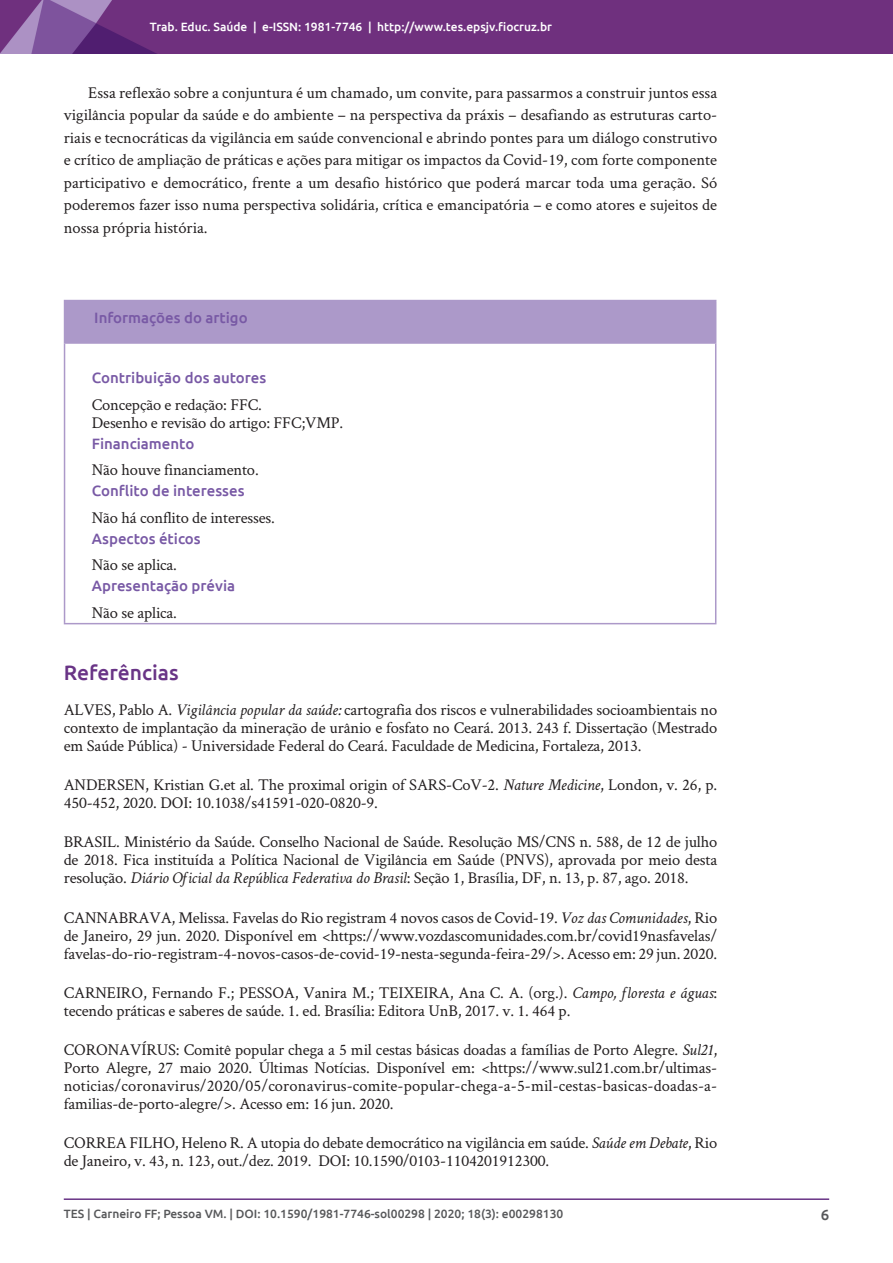
<style>
.page{position:relative;width:893px;height:1263px;background:#fff}
.page>*{position:absolute;margin:0;border:0;box-sizing:border-box;transform-origin:0 0}
.titulo1_-_roxo{font:500 21px "Ubuntu";color:#693486}
.texto-referencias{font:16.5px/18px "Crimson Text";letter-spacing:-.01em;color:#231f20;text-align:justify}
.texto-comum{font:16.5px/22.5px "Crimson Text";color:#231f20;text-align:justify}
.texto-info{font:16.5px "Crimson Text";letter-spacing:-.01em;color:#231f20}
.titulo3-roxo-info{font:500 15px "Ubuntu";color:#7859a5}
.t1{font:500 15px "Ubuntu";color:#57585a}
.t2{font:500 12px "Ubuntu";color:#57585a}
.t3{font:500 12px "Ubuntu";color:#fff}
.s1{font-style:italic}
</style>
<div class="page">
<hr style="left:64px;top:1198px;width:765px;height:2px;background:#693486">
<img style="left:0;top:0;width:893px;height:53px">
<div style="left:65px;top:301px;width:651px;height:42px;background:#ac99c9"></div>
<hr style="left:64px;top:300px;width:652px;height:1px;background:#ac99c9">
<hr style="left:64px;top:301px;width:1px;height:41px;background:#ac99c9">
<hr style="left:64px;top:342px;width:652px;height:2px;background:#ac99c9">
<hr style="left:64px;top:344px;width:1px;height:279px;background:#ac99c9">
<hr style="left:715px;top:344px;width:1px;height:279px;background:#ac99c9">
<hr style="left:64px;top:623px;width:652px;height:1px;background:#ac99c9">
<p class="t3" style="left:150px;top:19px;width:404px">Trab. Educ. Saúde | e-ISSN: 1981-7746 | http://www.tes.epsjv.fiocruz.br</p>
<p class="texto-comum" style="left:64px;top:81px;width:655px;text-indent:25px">Essa reflexão sobre a conjuntura é um chamado, um convite, para passarmos a construir juntos essa vigilância popular da saúde e do ambiente – na perspectiva da práxis – desafiando as estruturas carto&shy;riais e tecnocráticas da vigilância em saúde convencional e abrindo pontes para um diálogo construtivo e crítico de ampliação de práticas e ações para mitigar os impactos da Covid-19, com forte componente participativo e democrático, frente a um desafio histórico que poderá marcar toda uma geração. Só poderemos fazer isso numa perspectiva solidária, crítica e emancipatória – e como atores e sujeitos de nossa própria história.</p>
<p class="titulo3-roxo-info" style="left:94px;top:308px;width:155px">Informações do artigo</p>
<p class="titulo3-roxo-info" style="left:92px;top:368px;width:176px">Contribuição dos autores</p>
<p class="texto-info" style="left:92px;top:393px;width:172px">Concepção e redação: FFC.</p>
<p class="texto-info" style="left:92px;top:411px;width:253px">Desenho e revisão do artigo: FFC;VMP.</p>
<p class="titulo3-roxo-info" style="left:92px;top:434px;width:104px">Financiamento</p>
<p class="texto-info" style="left:92px;top:459px;width:168px">Não houve financiamento.</p>
<p class="titulo3-roxo-info" style="left:92px;top:481px;width:154px">Conflito de interesses</p>
<p class="texto-info" style="left:92px;top:506px;width:185px">Não há conflito de interesses.</p>
<p class="titulo3-roxo-info" style="left:92px;top:529px;width:110px">Aspectos éticos</p>
<p class="texto-info" style="left:92px;top:554px;width:87px">Não se aplica.</p>
<p class="titulo3-roxo-info" style="left:92px;top:576px;width:145px">Apresentação prévia</p>
<p class="texto-info" style="left:92px;top:601px;width:87px">Não se aplica.</p>
<p class="titulo1_-_roxo" style="left:64px;top:659px;width:116px">Referências</p>
<p class="texto-referencias" style="left:64px;top:700px;width:655px">ALVES, Pablo A. <span class="s1">Vigilância popular da saúde:</span> cartografia dos riscos e vulnerabilidades socioambientais no contexto de implantação da mineração de urânio e fosfato no Ceará. 2013. 243 f. Dissertação (Mestrado em Saúde Pública) - Universidade Federal do Ceará. Faculdade de Medicina, Fortaleza, 2013.</p>
<p class="texto-referencias" style="left:64px;top:775px;width:655px">ANDERSEN, Kristian G.et al. The proximal origin of SARS-CoV-2. <span class="s1">Nature Medicine</span>, London, v. 26, p.<br>450-452, 2020. DOI: 10.1038/s41591-020-0820-9.</p>
<p class="texto-referencias" style="left:64px;top:832px;width:655px">BRASIL. Ministério da Saúde. Conselho Nacional de Saúde. Resolução MS/CNS n. 588, de 12 de julho de 2018. Fica instituída a Política Nacional de Vigilância em Saúde (PNVS), aprovada por meio desta resolução. <span class="s1">Diário Oficial da República Federativa do Brasil</span>: Seção 1, Brasília, DF, n. 13, p. 87, ago. 2018.</p>
<p class="texto-referencias" style="left:64px;top:908px;width:655px">CANNABRAVA, Melissa. Favelas do Rio registram 4 novos casos de Covid-19. <span class="s1">Voz das Comunidades</span>, Rio de Janeiro, 29 jun. 2020. Disponível em &lt;https://www.vozdascomunidades.com.br/covid19nasfavelas/ favelas-do-rio-registram-4-novos-casos-de-covid-19-nesta-segunda-feira-29/&gt;. Acesso em: 29 jun. 2020.</p>
<p class="texto-referencias" style="left:64px;top:983px;width:655px">CARNEIRO, Fernando F.; PESSOA, Vanira M.; TEIXEIRA, Ana C. A. (org.). <span class="s1">Campo, floresta e águas</span>: tecendo práticas e saberes de saúde. 1. ed. Brasília: Editora UnB, 2017. v. 1. 464 p.</p>
<p class="texto-referencias" style="left:64px;top:1040px;width:655px">CORONAVÍRUS: Comitê popular chega a 5 mil cestas básicas doadas a famílias de Porto Alegre. <span class="s1">Sul21</span>, Porto Alegre, 27 maio 2020. Últimas Notícias. Disponível em: &lt;https://www.sul21.com.br/ultimas&shy;noticias/coronavirus/2020/05/coronavirus-comite-popular-chega-a-5-mil-cestas-basicas-doadas-a&shy;familias-de-porto-alegre/&gt;. Acesso em: 16 jun. 2020.</p>
<p class="texto-referencias" style="left:64px;top:1133px;width:655px">CORREA FILHO, Heleno R. A utopia do debate democrático na vigilância em saúde. <span class="s1">Saúde em Debate</span>, Rio de Janeiro, v. 43, n. 123, out./dez. 2019. DOI: 10.1590/0103-1104201912300.</p>
<p class="t2" style="left:64px;top:1206px;width:501px">TES | Carneiro FF; Pessoa VM. | DOI: 10.1590/1981-7746-sol00298 | 2020; 18(3): e00298130</p>
<p class="t1" style="left:821px;top:1205px;width:10px">6</p>
</div>
